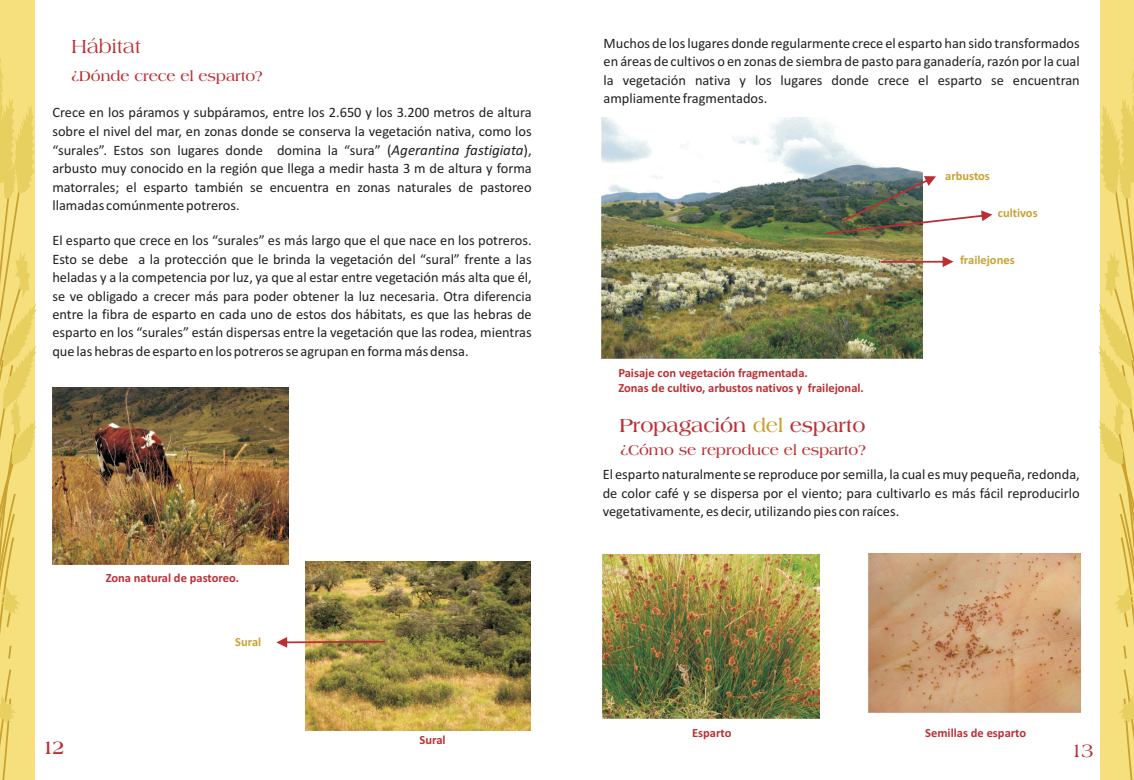
<style>
.page{position:relative;width:1134px;height:780px;background:#fff}
.page>*{position:absolute;margin:0;border:0;box-sizing:border-box;transform-origin:0 0}
.t1{font:700 20px "Americana BT";color:#bb2f34}
.t2{font:20px "Americana BT";color:#bb2f34}
.t3{font:700 19.88px "Americana BT";color:#bb2f34}
.t4{font:19.88px "Americana BT";color:#bb2f34}
.t5{font:700 15px "Americana BT";color:#bb2f34}
.t6{font:14.38px/18.4px "Calibri";color:#231f20;text-align:justify}
.t7{font:700 12.5px/15.2px "Calibri";color:#bb2f34}
.t8{font:700 12.5px "Calibri";color:#c9a130}
.s1{font-size:15px}
.s2{font-style:italic;font-size:15px}
.s3{color:#c9a130}
</style>
<div class="page">
<img style="left:305px;top:562px;width:225px;height:168px">
<img style="left:53px;top:387px;width:235px;height:177px">
<img style="left:601px;top:117px;width:321px;height:241px">
<img style="left:602px;top:555px;width:218px;height:163px">
<img style="left:868px;top:553px;width:212px;height:159px">
<svg style="left:276px;top:637px;width:109px;height:10px"></svg>
<svg style="left:826px;top:176px;width:166px;height:58px"></svg>
<svg style="left:881px;top:256px;width:72px;height:11px"></svg>
<div style="left:0;top:0;width:34px;height:780px;background:#f6df7d"></div>
<svg style="left:0;top:39px;width:37px;height:741px"></svg>
<div style="left:1100px;top:0;width:34px;height:780px;background:#f6df7d"></div>
<svg style="left:1098px;top:70px;width:36px;height:710px"></svg>
<h1 class="t2" style="left:71px;top:38px;width:71px">Hábitat</h1>
<p class="t5" style="left:71px;top:69px;width:193px">¿Dónde crece el esparto?</p>
<p class="t6" style="left:52px;top:104px;width:481px">Crece en los páramos y subpáramos, entre los 2.650 y los 3.200 metros de altura sobre el nivel del mar, en zonas donde se conserva la vegetación nativa, como los “surales”. Estos son lugares donde domina la “sura” <span class="s1">(</span><span class="s2">Agerantina fastigiata</span><span class="s1">)</span>, arbusto muy conocido en la región que llega a medir hasta 3 m de altura y forma matorrales; el esparto también se encuentra en zonas naturales de pastoreo llamadas comúnmente potreros.</p>
<p class="t6" style="left:52px;top:232px;width:481px">El esparto que crece en los “surales” es más largo que el que nace en los potreros.<br>Esto se debe a la protección que le brinda la vegetación del “sural” frente a las heladas y a la competencia por luz, ya que al estar entre vegetación más alta que él, se ve obligado a crecer más para poder obtener la luz necesaria. Otra diferencia entre la fibra de esparto en cada uno de estos dos hábitats, es que las hebras de esparto en los “surales” están dispersas entre la vegetación que las rodea, mientras que las hebras de esparto en los potreros se agrupan en forma más densa.</p>
<p class="t7" style="left:106px;top:571px;width:135px">Zona natural de pastoreo.</p>
<p class="t8" style="left:235px;top:636px;width:28px">Sural</p>
<p class="t6" style="left:603px;top:35px;width:478px">Muchos de los lugares donde regularmente crece el esparto han sido transformados en áreas de cultivos o en zonas de siembra de pasto para ganadería, razón por la cual la vegetación nativa y los lugares donde crece el esparto se encuentran ampliamente fragmentados.</p>
<p class="t8" style="left:945px;top:170px;width:46px">arbustos</p>
<p class="t7" style="left:618px;top:366px;width:247px">Paisaje con vegetación fragmentada.<br>Zonas de cultivo, arbustos nativos y frailejonal.</p>
<h1 class="t1" style="left:619px;top:416px;width:247px">Propagación <span class="s3">del</span> esparto</h1>
<p class="t5" style="left:620px;top:443px;width:247px">¿Cómo se reproduce el esparto?</p>
<p class="t8" style="left:998px;top:208px;width:41px">cultivos</p>
<p class="t8" style="left:960px;top:255px;width:56px">frailejones</p>
<p class="t6" style="left:603px;top:466px;width:479px">El esparto naturalmente se reproduce por semilla, la cual es muy pequeña, redonda, de color café y se dispersa por el viento; para cultivarlo es más fácil reproducirlo vegetativamente, es decir, utilizando pies con raíces.</p>
<p class="t7" style="left:692px;top:726px;width:41px">Esparto</p>
<p class="t7" style="left:925px;top:725px;width:102px">Semillas de esparto</p>
<p class="t7" style="left:420px;top:733px;width:28px">Sural</p>
<h2 class="t3" style="left:42px;top:739px;width:25px">12</h2>
<h2 class="t4" style="left:1070px;top:741px;width:25px">13</h2>
</div>
